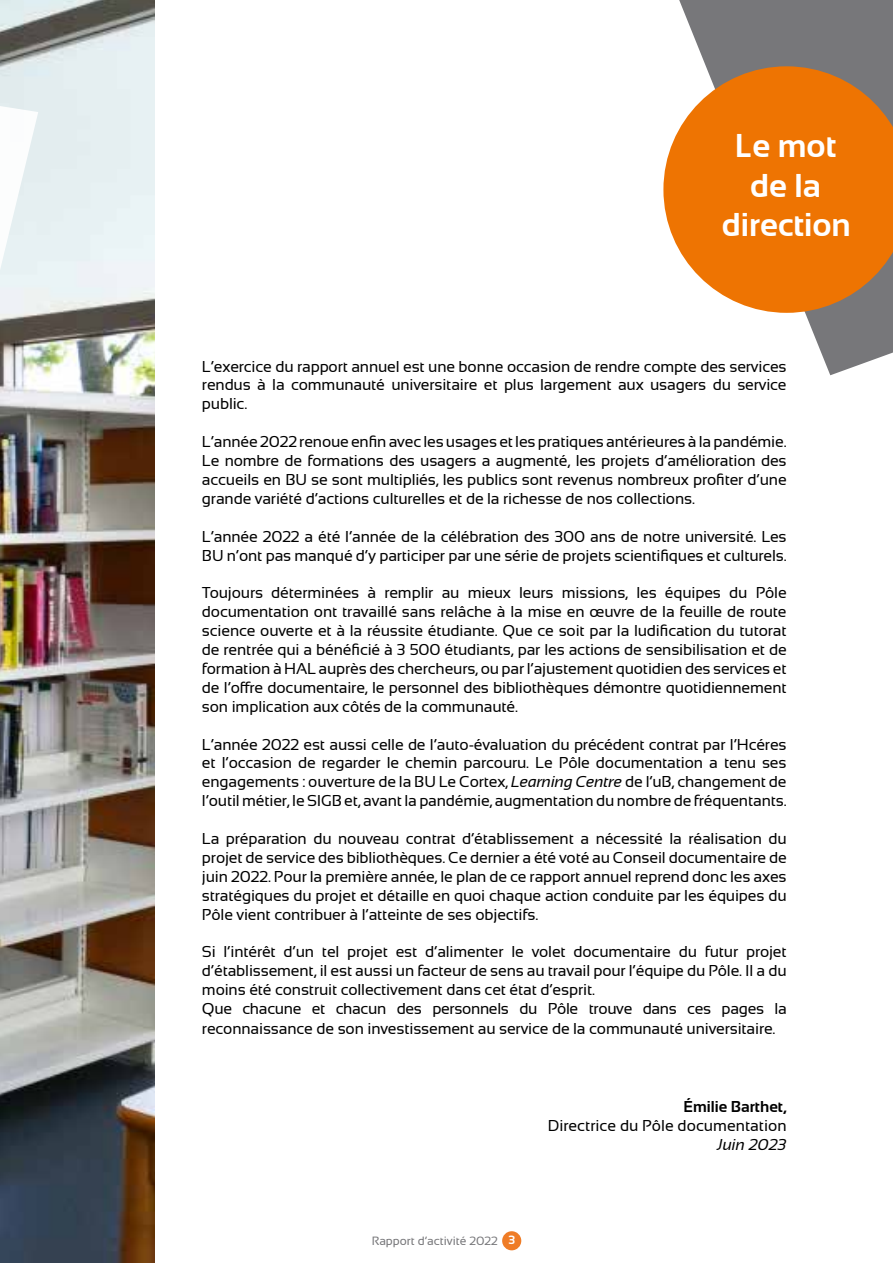
<style>
.page{position:relative;width:893px;height:1263px;background:#fff}
.page>*{position:absolute;margin:0;border:0;box-sizing:border-box;transform-origin:0 0}
.t1{font:700 33px/39.6px "Sansation";color:#fff;text-align:center}
.t2{font:15.75px/18.9px "Sansation";letter-spacing:-.01em;color:#000;text-align:justify}
.t3{font:700 15.75px "Sansation";color:#000}
.t4{font:italic 15.75px "Sansation";color:#000}
.t5{font:12px "Sansation";color:#77777a}
.s1{font-style:italic}
.s2{font-weight:700;color:#fff}
</style>
<div class="page">
<div style="left:502px;top:1231px;width:19px;height:19px;background:#ef7c26;border-radius:50%"></div>
<svg style="left:679px;top:0;width:214px;height:375px;fill:#77777a"></svg>
<img style="left:38px;top:0;width:116px;height:1263px">
<img style="left:0;top:0;width:38px;height:1263px">
<svg style="left:663px;top:66px;width:230px;height:247px;background:#e68327"></svg>
<h1 class="t1" style="left:722px;top:126px;width:131px">Le mot de la direction</h1>
<p class="t2" style="left:202px;top:357px;width:586px">L’exercice du rapport annuel est une bonne occasion de rendre compte des services rendus à la communauté universitaire et plus largement aux usagers du service public.</p>
<p class="t2" style="left:202px;top:432px;width:586px">L’année 2022 renoue enfin avec les usages et les pratiques antérieures à la pandémie.<br>Le nombre de formations des usagers a augmenté, les projets d’amélioration des accueils en BU se sont multipliés, les publics sont revenus nombreux profiter d’une grande variété d’actions culturelles et de la richesse de nos collections.</p>
<p class="t2" style="left:202px;top:527px;width:586px">L’année 2022 a été l’année de la célébration des 300 ans de notre université. Les<br>BU n’ont pas manqué d’y participer par une série de projets scientifiques et culturels.</p>
<p class="t2" style="left:202px;top:583px;width:586px">Toujours déterminées à remplir au mieux leurs missions, les équipes du Pôle documentation ont travaillé sans relâche à la mise en œuvre de la feuille de route science ouverte et à la réussite étudiante. Que ce soit par la ludification du tutorat de rentrée qui a bénéficié à 3 500 étudiants, par les actions de sensibilisation et de formation à HAL auprès des chercheurs, ou par l’ajustement quotidien des services et de l’offre documentaire, le personnel des bibliothèques démontre quotidiennement son implication aux côtés de la communauté.</p>
<p class="t2" style="left:202px;top:735px;width:586px">L’année 2022 est aussi celle de l’auto-évaluation du précédent contrat par l’Hcéres et l’occasion de regarder le chemin parcouru. Le Pôle documentation a tenu ses engagements : ouverture de la BU Le Cortex, <span class="s1">Learning Centre</span> de l‘uB, changement de l’outil métier, le SIGB et, avant la pandémie, augmentation du nombre de fréquentants.</p>
<p class="t2" style="left:202px;top:829px;width:586px">La préparation du nouveau contrat d’établissement a nécessité la réalisation du projet de service des bibliothèques. Ce dernier a été voté au Conseil documentaire de juin 2022. Pour la première année, le plan de ce rapport annuel reprend donc les axes stratégiques du projet et détaille en quoi chaque action conduite par les équipes du Pôle vient contribuer à l’atteinte de ses objectifs.</p>
<p class="t2" style="left:202px;top:942px;width:586px;text-align:left">Si l’intérêt d’un tel projet est d’alimenter le volet documentaire du futur projet d’établissement, il est aussi un facteur de sens au travail pour l’équipe du Pôle. Il a du moins été construit collectivement dans cet état d’esprit.<br>Que chacune et chacun des personnels du Pôle trouve dans ces pages la reconnaissance de son investissement au service de la communauté universitaire.</p>
<p class="t5" style="left:372px;top:1234px;width:145px">Rapport d’activité 2022 <span class="s2">3</span></p>
<p class="t3" style="left:684px;top:1098px;width:105px">Émilie Barthet,</p>
<p class="t2" style="left:548px;top:1116px;width:240px">Directrice du Pôle documentation</p>
<p class="t4" style="left:717px;top:1136px;width:71px">Juin 2023</p>
</div>
